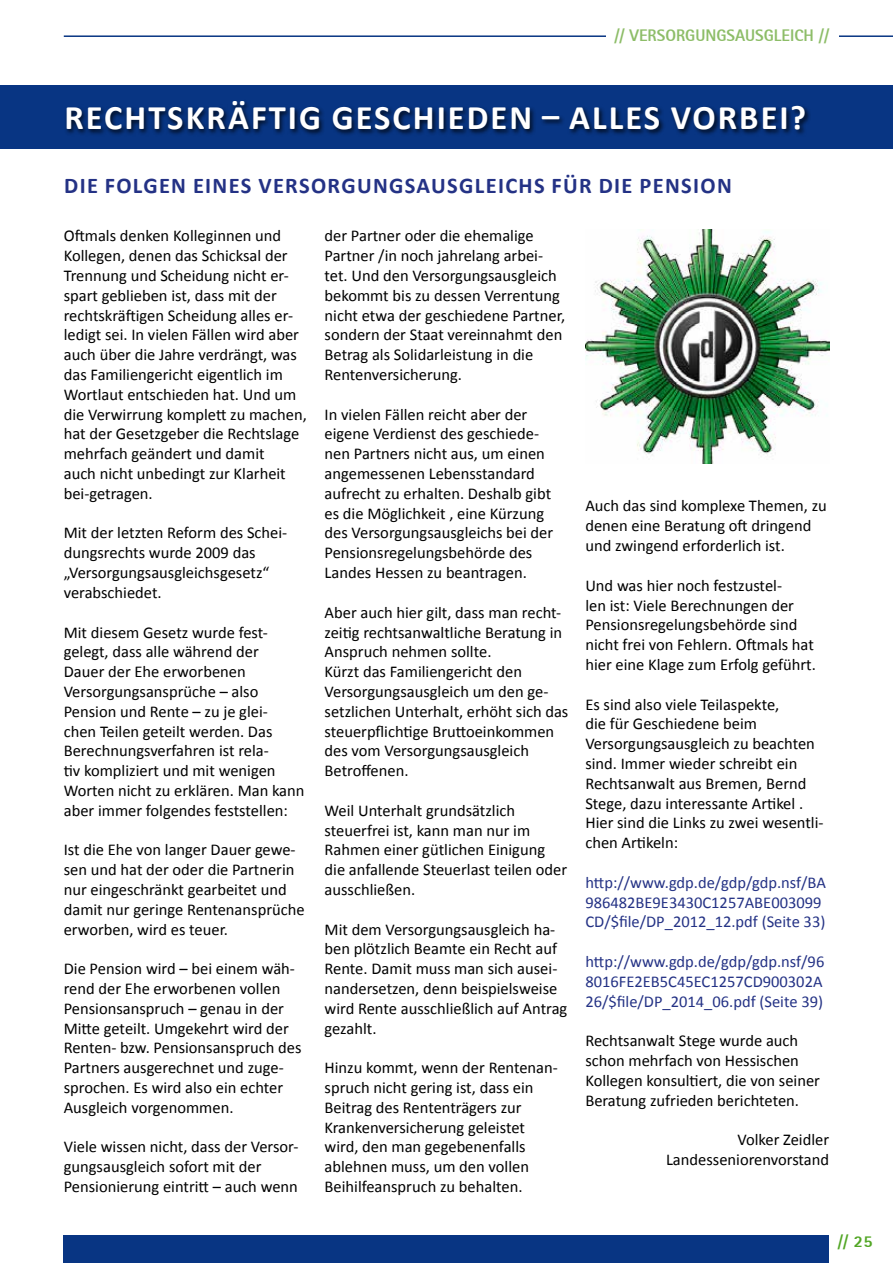
<style>
.page{position:relative;width:893px;height:1263px;background:#fff}
.page>*{position:absolute;margin:0;border:0;box-sizing:border-box;transform-origin:0 0}
.t1{font:700 34.5px "Calibri";letter-spacing:.06em;color:#fff}
.t2{font:700 22.5px "Calibri";letter-spacing:.06em;color:#243285}
.t3{font:16.5px/19.8px "Calibri";color:#000}
.t4{font:16.5px/19.8px "Calibri";color:#243285}
.t5{font:800 16.5px "Agfa Rotis Sans Serif";color:#8dbd68}
.t6{font:800 16.5px "Agfa Rotis Sans Serif";color:#52a625}
</style>
<div class="page">
<hr style="left:839px;top:35px;width:54px;height:2px;background:#083583">
<hr style="left:64px;top:35px;width:752px;height:2px;background:#083583">
<div style="left:607px;top:30px;width:222px;height:17px;background:#fff"></div>
<div style="left:0;top:85px;width:893px;height:64px;background:#083583"></div>
<div style="left:65px;top:99px;width:746px;height:37px;background:#000;opacity:.75"></div>
<div style="left:64px;top:1236px;width:765px;height:27px;background:#083583"></div>
<img style="left:585px;top:229px;width:244px;height:234px">
<p class="t5" style="left:614px;top:25px;width:216px">// VERSORGUNGSAUSGLEICH //</p>
<h1 class="t1" style="left:64px;top:96px;width:743px">RECHTSKRÄFTIG GESCHIEDEN – ALLES VORBEI?</h1>
<h2 class="t2" style="left:64px;top:171px;width:669px">DIE FOLGEN EINES VERSORGUNGSAUSGLEICHS FÜR DIE PENSION</h2>
<p class="t3" style="left:64px;top:226px;width:245px">Oftmals denken Kolleginnen und<br>Kollegen, denen das Schicksal der<br>Trennung und Scheidung nicht er&shy;spart geblieben ist, dass mit der rechtskräftigen Scheidung alles er&shy;ledigt sei. In vielen Fällen wird aber auch über die Jahre verdrängt, was das Familiengericht eigentlich im<br>Wortlaut entschieden hat. Und um die Verwirrung komplett zu machen, hat der Gesetzgeber die Rechtslage mehrfach geändert und damit<br>auch nicht unbedingt zur Klarheit bei-getragen.</p>
<p class="t3" style="left:64px;top:523px;width:225px">Mit der letzten Reform des Schei&shy;dungsrechts wurde 2009 das „Versorgungsausgleichsgesetz“ verabschiedet.</p>
<p class="t3" style="left:64px;top:622px;width:242px">Mit diesem Gesetz wurde fest&shy;gelegt, dass alle während der<br>Dauer der Ehe erworbenen<br>Versorgungsansprüche – also<br>Pension und Rente – zu je glei-<br>chen Teilen geteilt werden. Das<br>Berechnungsverfahren ist rela-<br>tiv kompliziert und mit wenigen<br>Worten nicht zu erklären. Man kann aber immer folgendes feststellen:</p>
<p class="t3" style="left:64px;top:840px;width:242px">Ist die Ehe von langer Dauer gewe&shy;sen und hat der oder die Partnerin nur eingeschränkt gearbeitet und damit nur geringe Rentenansprüche erworben, wird es teuer.</p>
<p class="t3" style="left:64px;top:959px;width:239px">Die Pension wird – bei einem wäh&shy;rend der Ehe erworbenen vollen<br>Pensionsanspruch – genau in der<br>Mitte geteilt. Umgekehrt wird der<br>Renten- bzw. Pensionsanspruch des<br>Partners ausgerechnet und zuge&shy;sprochen. Es wird also ein echter<br>Ausgleich vorgenommen.</p>
<p class="t3" style="left:64px;top:1137px;width:236px">Viele wissen nicht, dass der Versor&shy;gungsausgleich sofort mit der<br>Pensionierung eintritt – auch wenn</p>
<p class="t3" style="left:325px;top:226px;width:242px">der Partner oder die ehemalige<br>Partner /in noch jahrelang arbei&shy;tet. Und den Versorgungsausgleich bekommt bis zu dessen Verrentung nicht etwa der geschiedene Partner, sondern der Staat vereinnahmt den<br>Betrag als Solidarleistung in die<br>Rentenversicherung.</p>
<p class="t3" style="left:325px;top:404px;width:230px">In vielen Fällen reicht aber der eigene Verdienst des geschiede&shy;nen Partners nicht aus, um einen angemessenen Lebensstandard aufrecht zu erhalten. Deshalb gibt es die Möglichkeit , eine Kürzung des Versorgungsausgleichs bei der<br>Pensionsregelungsbehörde des<br>Landes Hessen zu beantragen.</p>
<p class="t3" style="left:325px;top:602px;width:245px">Aber auch hier gilt, dass man recht&shy;zeitig rechtsanwaltliche Beratung in<br>Anspruch nehmen sollte.<br>Kürzt das Familiengericht den<br>Versorgungsausgleich um den ge&shy;setzlichen Unterhalt, erhöht sich das steuerpflichtige Bruttoeinkommen des vom Versorgungsausgleich<br>Betroffenen.</p>
<p class="t3" style="left:325px;top:800px;width:244px">Weil Unterhalt grundsätzlich steuerfrei ist, kann man nur im<br>Rahmen einer gütlichen Einigung die anfallende Steuerlast teilen oder ausschließen.</p>
<p class="t3" style="left:325px;top:919px;width:244px">Mit dem Versorgungsausgleich ha&shy;ben plötzlich Beamte ein Recht auf<br>Rente. Damit muss man sich ausei&shy;nandersetzen, denn beispielsweise wird Rente ausschließlich auf Antrag gezahlt.</p>
<p class="t3" style="left:325px;top:1058px;width:235px">Hinzu kommt, wenn der Rentenan&shy;spruch nicht gering ist, dass ein<br>Beitrag des Rententrägers zur<br>Krankenversicherung geleistet wird, den man gegebenenfalls ablehnen muss, um den vollen<br>Beihilfeanspruch zu behalten.</p>
<p class="t3" style="left:585px;top:496px;width:243px">Auch das sind komplexe Themen, zu denen eine Beratung oft dringend und zwingend erforderlich ist.</p>
<p class="t3" style="left:585px;top:575px;width:232px">Und was hier noch festzustel-<br>len ist: Viele Berechnungen der Pensionsregelungsbehörde sind nicht frei von Fehlern. Oftmals hat hier eine Klage zum Erfolg geführt.</p>
<p class="t3" style="left:585px;top:694px;width:240px">Es sind also viele Teilaspekte,<br>die für Geschiedene beim<br>Versorgungsausgleich zu beachten sind. Immer wieder schreibt ein<br>Rechtsanwalt aus Bremen, Bernd<br>Stege, dazu interessante Artikel .<br>Hier sind die Links zu zwei wesentli&shy;chen Artikeln:</p>
<p class="t4" style="left:585px;top:872px;width:242px">http://www.gdp.de/gdp/gdp.nsf/BA<br>986482BE9E3430C1257ABE003099<br>CD/$file/DP_2012_12.pdf (Seite 33)</p>
<p class="t4" style="left:585px;top:952px;width:240px;text-align:justify">http://www.gdp.de/gdp/gdp.nsf/96<br>8016FE2EB5C45EC1257CD900302A 26/$file/DP_2014_06.pdf (Seite 39)</p>
<p class="t3" style="left:585px;top:1031px;width:236px">Rechtsanwalt Stege wurde auch schon mehrfach von Hessischen Kollegen konsultiert, die von seiner Beratung zufrieden berichteten.</p>
<p class="t3" style="left:666px;top:1130px;width:165px;text-align:right">Volker Zeidler<br>Landesseniorenvorstand</p>
<p class="t6" style="left:838px;top:1231px;width:36px">// 25</p>
</div>
